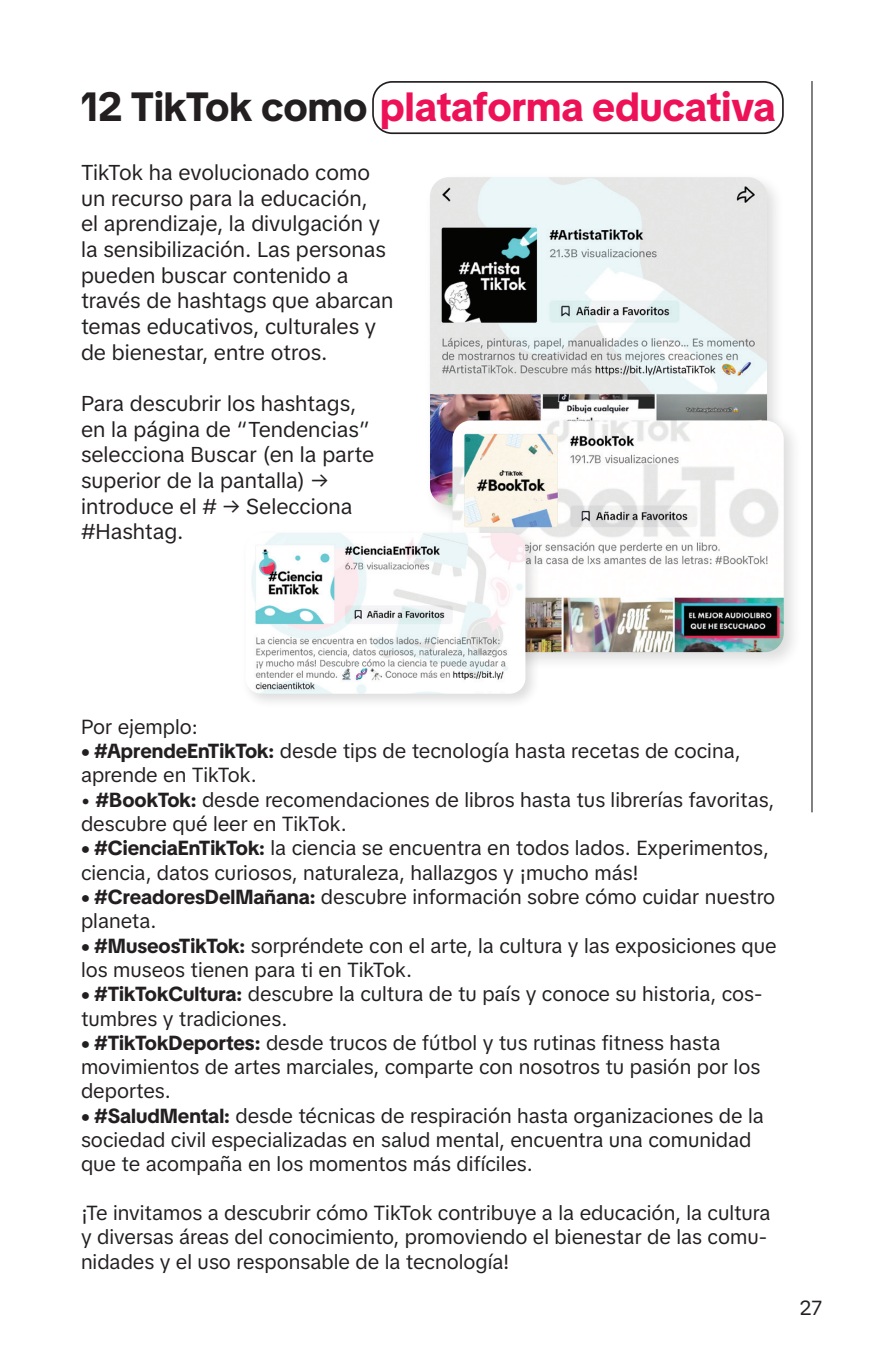
<style>
.page{position:relative;width:893px;height:1372px;background:#fff}
.page>*{position:absolute;margin:0;border:0;box-sizing:border-box;transform-origin:0 0}
.t1{font:700 40.5px "Tik Tok Sans Display";color:#ed1158}
.t2{font:21.38px/25.7px "Tik Tok Sans Text";color:#231f20}
.t3{font:20.25px/24.3px "Tik Tok Sans Text";color:#231f20}
.s1{color:#231f20}
.s2{font-family:"Tik Tok Sans Display";font-weight:700}
</style>
<div class="page">
<hr style="left:811px;top:81px;width:1px;height:731px;background:#231f20">
<div style="left:372px;top:81px;width:412px;height:53px;border:2px solid #231f20;border-radius:19px"></div>
<div style="left:424px;top:171px;width:361px;height:352px;background:#231f20;opacity:.15"></div>
<img style="left:430px;top:177px;width:337px;height:328px">
<div style="left:447px;top:414px;width:355px;height:256px;background:#231f20;opacity:.15"></div>
<img style="left:452px;top:420px;width:332px;height:232px">
<div style="left:241px;top:528px;width:300px;height:181px;background:#231f20;opacity:.15"></div>
<img style="left:246px;top:533px;width:279px;height:160px">
<p class="t1" style="left:81px;top:78px;width:696px"><span class="s1">12 TikTok como</span> plataforma educativa</p>
<p class="t2" style="left:81px;top:158px;width:314px">TikTok ha evolucionado como un recurso para la educación,<br>el aprendizaje, la divulgación y la sensibilización. Las personas pueden buscar contenido a través de hashtags que abarcan temas educativos, culturales y de bienestar, entre otros.</p>
<p class="t2" style="left:81px;top:389px;width:295px">Para descubrir los hashtags, en la página de “Tendencias” selecciona Buscar (en la parte superior de la pantalla) → introduce el # → Selecciona #Hashtag.</p>
<p class="t3" style="left:81px;top:713px;width:118px">Por ejemplo:</p>
<p class="t3" style="left:81px;top:737px;width:661px"><span class="s2">• #AprendeEnTikTok:</span> desde tips de tecnología hasta recetas de cocina, aprende en TikTok.</p>
<p class="t3" style="left:81px;top:785px;width:695px">• <span class="s2">#BookTok:</span> desde recomendaciones de libros hasta tus librerías favoritas, descubre qué leer en TikTok.</p>
<p class="t3" style="left:81px;top:834px;width:689px"><span class="s2">• #CienciaEnTikTok:</span> la ciencia se encuentra en todos lados. Experimentos, ciencia, datos curiosos, naturaleza, hallazgos y ¡mucho más!</p>
<p class="t3" style="left:81px;top:883px;width:696px"><span class="s2">• #CreadoresDelMañana:</span> descubre información sobre cómo cuidar nuestro planeta.</p>
<p class="t3" style="left:81px;top:931px;width:697px"><span class="s2">• #MuseosTikTok:</span> sorpréndete con el arte, la cultura y las exposiciones que los museos tienen para ti en TikTok.</p>
<p class="t3" style="left:81px;top:980px;width:683px"><span class="s2">• #TikTokCultura:</span> descubre la cultura de tu país y conoce su historia, cos&shy;tumbres y tradiciones.</p>
<p class="t3" style="left:81px;top:1028px;width:681px"><span class="s2">• #TikTokDeportes:</span> desde trucos de fútbol y tus rutinas fitness hasta movimientos de artes marciales, comparte con nosotros tu pasión por los deportes.</p>
<p class="t3" style="left:81px;top:1101px;width:684px"><span class="s2">• #SaludMental:</span> desde técnicas de respiración hasta organizaciones de la sociedad civil especializadas en salud mental, encuentra una comunidad que te acompaña en los momentos más difíciles.</p>
<p class="t3" style="left:81px;top:1199px;width:691px">¡Te invitamos a descubrir cómo TikTok contribuye a la educación, la cultura y diversas áreas del conocimiento, promoviendo el bienestar de las comu&shy;nidades y el uso responsable de la tecnología!</p>
<p class="t3" style="left:800px;top:1294px;width:24px">27</p>
</div>
